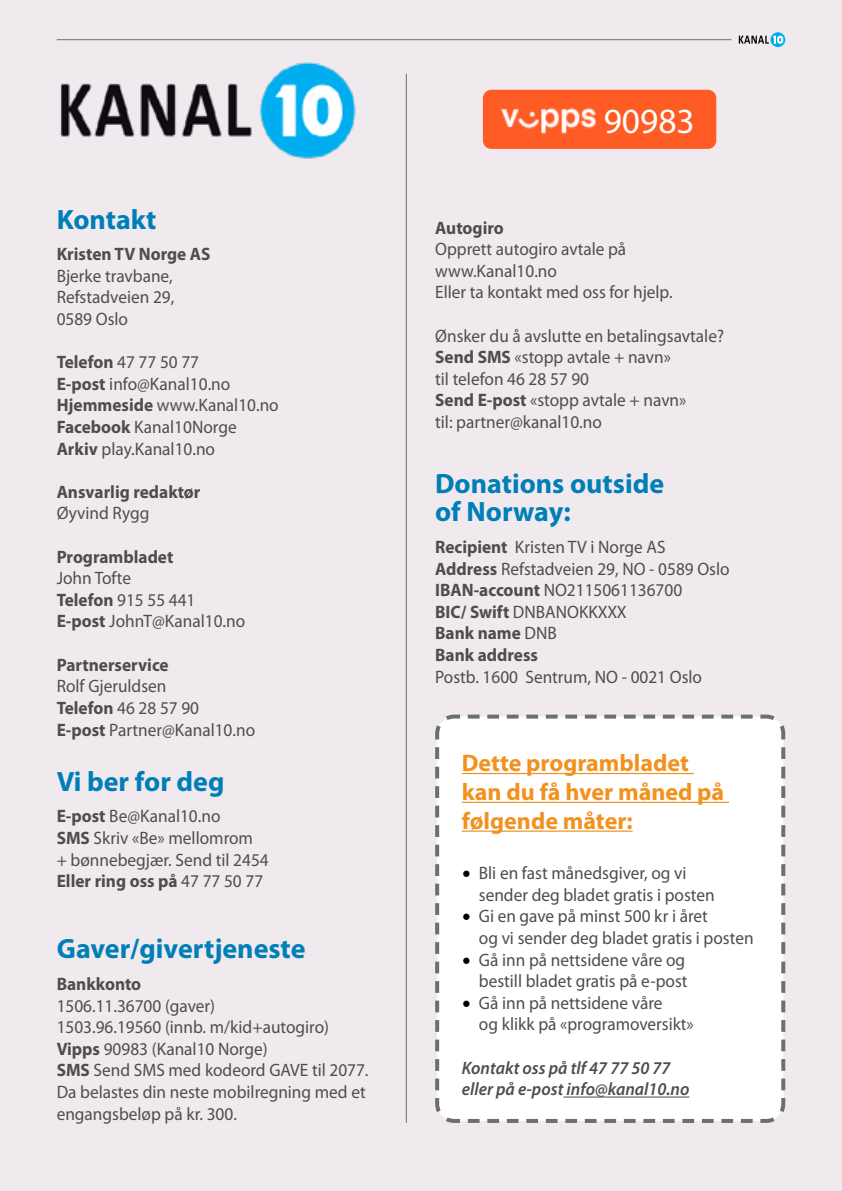
<style>
.page{position:relative;width:842px;height:1191px;background:#f0eaee}
.page>*{position:absolute;margin:0;border:0;box-sizing:border-box;transform-origin:0 0}
.t1{font:700 35.4px "Myriad Pro";color:#fff}
.t2{font:700 28px/28px "Myriad Pro";color:#007eb7}
.t3{font:700 24px/28.8px "Myriad Pro";color:#f19220}
.t4{font:18px/21.6px "Myriad Pro";color:#4d4d4f;scale:.96 1}
.t5{font:700 18px "Myriad Pro";color:#4d4d4f;scale:.96 1}
.t6{font:italic 600 18px/21.6px "Myriad Pro";color:#4d4d4f;scale:.96 1}
.s1{font-weight:700}
.s2{font-weight:400}
.s3{font-family:"Minion Pro";font-size:24px;color:#000}
</style>
<div class="page">
<svg style="left:770px;top:32px;width:15px;height:15px"></svg>
<svg style="left:739px;top:36px;width:44px;height:8px"></svg>
<hr style="left:57px;top:39px;width:674px;height:1px;background:#6d6e71">
<img style="left:60px;top:62px;width:296px;height:97px">
<hr style="left:406px;top:74px;width:1px;height:1049px;background:#6d6e71">
<div style="left:483px;top:90px;width:233px;height:59px;background:#ff5b24;border-radius:8px"></div>
<img style="left:500px;top:107px;width:97px;height:28px">
<div style="left:435px;top:714px;width:351px;height:409px;background:#fff"></div>
<h2 class="t2" style="left:57px;top:205px;width:101px">Kontakt</h2>
<p class="t5" style="left:57px;top:244px;width:162px">Kristen TV Norge AS</p>
<p class="t4" style="left:57px;top:265px;width:124px;text-align:justify">Bjerke travbane, Refstadveien 29, 0589 Oslo</p>
<p class="t4" style="left:57px;top:352px;width:233px"><span class="s1">Telefon</span> 47 77 50 77<br><span class="s1">E-post</span> info@Kanal10.no<br><span class="s1">Hjemmeside</span> www.Kanal10.no<br><span class="s1">Facebook</span> Kanal10Norge<br><span class="s1">Arkiv</span> play.Kanal10.no</p>
<p class="t5" style="left:57px;top:481px;width:151px">Ansvarlig redaktør</p>
<p class="t4" style="left:57px;top:503px;width:98px">Øyvind Rygg</p>
<p class="t5" style="left:57px;top:546px;width:123px">Programbladet</p>
<p class="t4" style="left:57px;top:568px;width:198px">John Tofte<br><span class="s1">Telefon</span> 915 55 441<br><span class="s1">E-post</span> JohnT@Kanal10.no</p>
<p class="t5" style="left:57px;top:654px;width:118px">Partnerservice</p>
<p class="t4" style="left:57px;top:676px;width:208px">Rolf Gjeruldsen<br><span class="s1">Telefon</span> 46 28 57 90<br><span class="s1">E-post</span> Partner@Kanal10.no</p>
<h2 class="t2" style="left:57px;top:767px;width:169px">Vi ber for deg</h2>
<p class="t4" style="left:57px;top:806px;width:222px"><span class="s1">E-post</span> Be@Kanal10.no<br><span class="s1">SMS</span> Skriv «Be» mellomrom<br>+ bønnebegjær. Send til 2454<br><span class="s1">Eller ring oss på</span> 47 77 50 77</p>
<h2 class="t2" style="left:57px;top:935px;width:250px">Gaver/givertjeneste</h2>
<p class="t5" style="left:57px;top:973px;width:90px">Bankkonto</p>
<p class="t4" style="left:57px;top:995px;width:326px">1506.11.36700 (gaver)<br>1503.96.19560 (innb. m/kid+autogiro)<br><span class="s1">Vipps</span> 90983 (Kanal10 Norge)<br><span class="s1">SMS</span> Send SMS med kodeord GAVE til 2077.<br>Da belastes din neste mobilregning med et engangsbeløp på kr. 300.</p>
<h1 class="t1" style="left:503px;top:101px;width:193px">VIPPS <span class="s2">90983</span></h1>
<p class="t5" style="left:435px;top:217px;width:73px">Autogiro</p>
<p class="t4" style="left:435px;top:239px;width:249px">Opprett autogiro avtale på www.Kanal10.no<br>Eller ta kontakt med oss for hjelp.</p>
<p class="t4" style="left:435px;top:325px;width:302px">Ønsker du å avslutte en betalingsavtale?<br><span class="s1">Send SMS</span> «stopp avtale + navn»<br>til telefon 46 28 57 90<br><span class="s1">Send E-post</span> «stopp avtale + navn»<br>til: partner@kanal10.no</p>
<h2 class="t2" style="left:435px;top:470px;width:230px">Donations outside of Norway:</h2>
<p class="t4" style="left:435px;top:536px;width:308px"><span class="s1">Recipient</span> Kristen TV i Norge AS<br><span class="s1">Address</span> Refstadveien 29, NO - 0589 Oslo<br><span class="s1">IBAN-account</span> NO2115061136700<br><span class="s1">BIC/ Swift</span> DNBANOKKXXX<br><span class="s1">Bank name</span> DNB<br><span class="s1">Bank address</span></p>
<p class="t4" style="left:435px;top:666px;width:280px">Postb. 1600 Sentrum, NO - 0021 Oslo</p>
<h3 class="t3" style="left:462px;top:749px;width:264px">Dette programbladet kan du få hver måned på følgende måter:</h3>
<p class="t4" style="left:479px;top:862px;width:247px;text-indent:-17px"><span class="s3">•</span> Bli en fast månedsgiver, og vi sender deg bladet gratis i posten</p>
<p class="t4" style="left:479px;top:906px;width:288px;text-indent:-17px"><span class="s3">•</span> Gi en gave på minst 500 kr i året<br>og vi sender deg bladet gratis i posten</p>
<p class="t4" style="left:462px;top:949px;width:237px;text-align:right"><span class="s3">•</span> Gå inn på nettsidene våre og bestill bladet gratis på e-post</p>
<p class="t4" style="left:479px;top:992px;width:225px;text-indent:-17px"><span class="s3">•</span> Gå inn på nettsidene våre<br>og klikk på «programoversikt»</p>
<p class="t6" style="left:462px;top:1057px;width:239px">Kontakt oss på tlf 47 77 50 77 eller på e-post info@kanal10.no</p>
</div>
